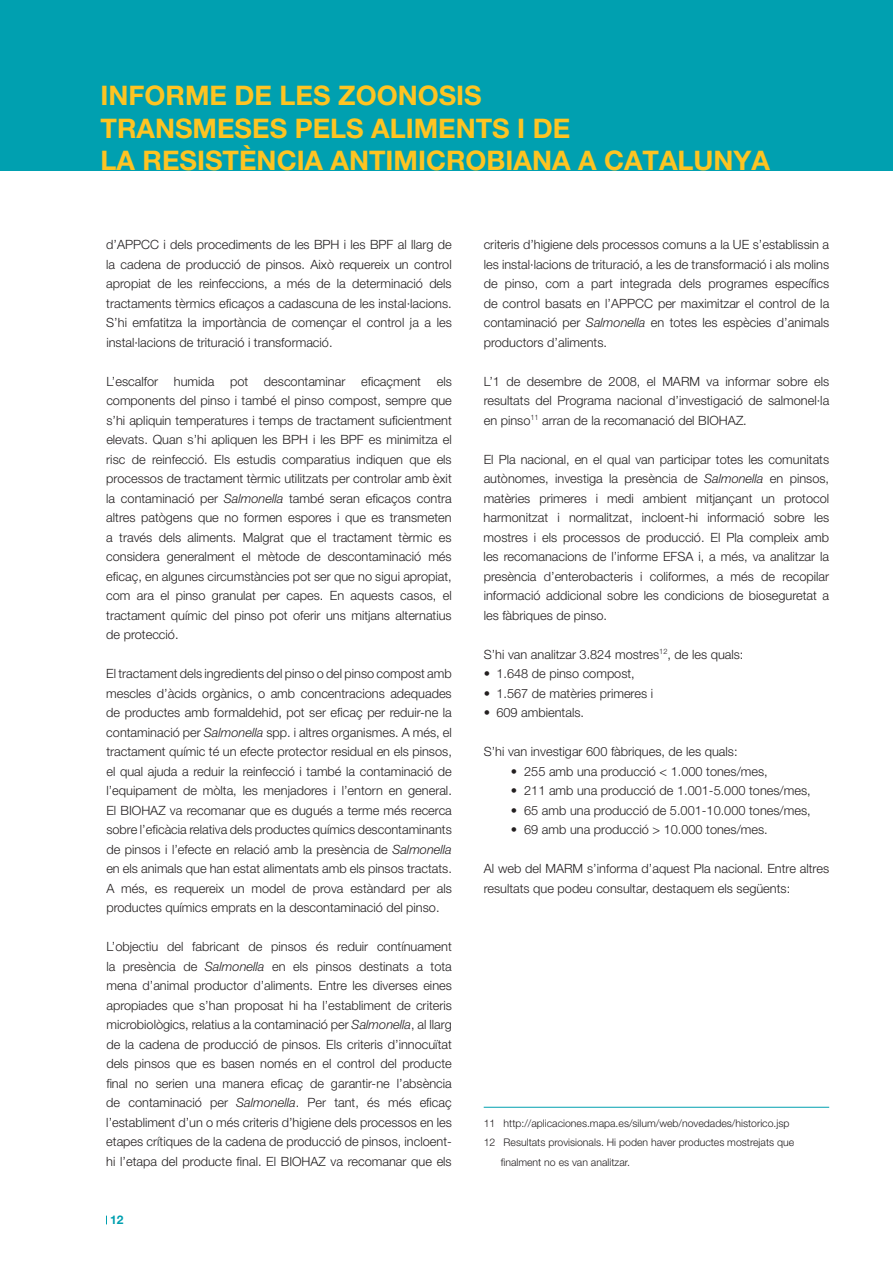
<style>
.page{position:relative;width:893px;height:1263px;background:#fff}
.page>*{position:absolute;margin:0;border:0;box-sizing:border-box;transform-origin:0 0}
.t1{font:700 27px/32.4px "Helvetica Neue LT Pro";color:#fec422}
.t2{font:300 12.75px/19.5px "Helvetica Neue LT Pro";color:#231f20;text-align:justify}
.t3{font:700 12px "Helvetica Neue LT Pro";color:#00a0b0}
.t4{font:300 10.5px "Helvetica Neue LT Pro";color:#231f20}
.s1{font-style:italic}
</style>
<div class="page">
<div style="left:0;top:0;width:893px;height:170px;background:#00a0b0"></div>
<hr style="left:484px;top:1107px;width:345px;height:1px;background:#00a0b0">
<h1 class="t1" style="left:101px;top:79px;width:671px">INFORME DE LES ZOONOSIS<br>TRANSMESES PELS ALIMENTS I DE<br>LA RESISTÈNCIA ANTIMICROBIANA A CATALUNYA</h1>
<p class="t2" style="left:106px;top:235px;width:347px">d’APPCC i dels procediments de les BPH i les BPF al llarg de la cadena de producció de pinsos. Això requereix un control apropiat de les reinfeccions, a més de la determinació dels tractaments tèrmics eficaços a cadascuna de les instal·lacions.<br>S’hi emfatitza la importància de començar el control ja a les instal·lacions de trituració i transformació.</p>
<p class="t2" style="left:106px;top:371px;width:347px">L’escalfor humida pot descontaminar eficaçment els components del pinso i també el pinso compost, sempre que s’hi apliquin temperatures i temps de tractament suficientment elevats. Quan s’hi apliquen les BPH i les BPF es minimitza el risc de reinfecció. Els estudis comparatius indiquen que els processos de tractament tèrmic utilitzats per controlar amb èxit la contaminació per <span class="s1">Salmonella</span> també seran eficaços contra altres patògens que no formen espores i que es transmeten a través dels aliments. Malgrat que el tractament tèrmic es considera generalment el mètode de descontaminació més eficaç, en algunes circumstàncies pot ser que no sigui apropiat, com ara el pinso granulat per capes. En aquests casos, el tractament químic del pinso pot oferir uns mitjans alternatius de protecció.</p>
<p class="t2" style="left:106px;top:663px;width:347px">El tractament dels ingredients del pinso o del pinso compost amb mescles d’àcids orgànics, o amb concentracions adequades de productes amb formaldehid, pot ser eficaç per reduir-ne la contaminació per <span class="s1">Salmonella</span> spp. i altres organismes. A més, el tractament químic té un efecte protector residual en els pinsos, el qual ajuda a reduir la reinfecció i també la contaminació de l’equipament de mòlta, les menjadores i l’entorn en general.<br>El BIOHAZ va recomanar que es dugués a terme més recerca sobre l’eficàcia relativa dels productes químics descontaminants de pinsos i l’efecte en relació amb la presència de <span class="s1">Salmonella </span>en els animals que han estat alimentats amb els pinsos tractats.<br>A més, es requereix un model de prova estàndard per als productes químics emprats en la descontaminació del pinso.</p>
<p class="t2" style="left:106px;top:936px;width:347px">L’objectiu del fabricant de pinsos és reduir contínuament la presència de <span class="s1">Salmonella</span> en els pinsos destinats a tota mena d’animal productor d’aliments. Entre les diverses eines apropiades que s’han proposat hi ha l’establiment de criteris microbiològics, relatius a la contaminació per <span class="s1">Salmonella</span>, al llarg de la cadena de producció de pinsos. Els criteris d’innocuïtat dels pinsos que es basen només en el control del producte final no serien una manera eficaç de garantir-ne l’absència de contaminació per <span class="s1">Salmonella</span>. Per tant, és més eficaç l’establiment d’un o més criteris d’higiene dels processos en les etapes crítiques de la cadena de producció de pinsos, incloent&shy;hi l’etapa del producte final. El BIOHAZ va recomanar que els</p>
<p class="t3" style="left:110px;top:1213px;width:15px">12</p>
<p class="t2" style="left:484px;top:235px;width:347px">criteris d’higiene dels processos comuns a la UE s’establissin a les instal·lacions de trituració, a les de transformació i als molins de pinso, com a part integrada dels programes específics de control basats en l’APPCC per maximitzar el control de la contaminació per <span class="s1">Salmonella</span> en totes les espècies d’animals productors d’aliments.</p>
<p class="t2" style="left:484px;top:371px;width:347px">L’1 de desembre de 2008, el MARM va informar sobre els resultats del Programa nacional d’investigació de salmonel·la en pinso<sup>11</sup> arran de la recomanació del BIOHAZ.</p>
<p class="t2" style="left:484px;top:449px;width:347px">El Pla nacional, en el qual van participar totes les comunitats autònomes, investiga la presència de <span class="s1">Salmonella</span> en pinsos, matèries primeres i medi ambient mitjançant un protocol harmonitzat i normalitzat, incloent-hi informació sobre les mostres i els processos de producció. El Pla compleix amb les recomanacions de l’informe EFSA i, a més, va analitzar la presència d’enterobacteris i coliformes, a més de recopilar informació addicional sobre les condicions de bioseguretat a les fàbriques de pinso.</p>
<p class="t2" style="left:484px;top:644px;width:261px">S’hi van analitzar 3.824 mostres<sup>12</sup>, de les quals:</p>
<p class="t2" style="left:484px;top:664px;width:153px">• 1.648 de pinso compost,</p>
<p class="t2" style="left:484px;top:683px;width:171px">• 1.567 de matèries primeres i</p>
<p class="t2" style="left:484px;top:703px;width:102px">• 609 ambientals.</p>
<p class="t2" style="left:484px;top:742px;width:255px">S’hi van investigar 600 fàbriques, de les quals:</p>
<p class="t2" style="left:511px;top:761px;width:259px">• 255 amb una producció &lt; 1.000 tones/mes,</p>
<p class="t2" style="left:511px;top:781px;width:302px">• 211 amb una producció de 1.001-5.000 tones/mes,</p>
<p class="t2" style="left:511px;top:800px;width:302px">• 65 amb una producció de 5.001-10.000 tones/mes,</p>
<p class="t2" style="left:511px;top:820px;width:259px">• 69 amb una producció &gt; 10.000 tones/mes.</p>
<p class="t2" style="left:484px;top:859px;width:347px">Al web del MARM s’informa d’aquest Pla nacional. Entre altres resultats que podeu consultar, destaquem els següents:</p>
<p class="t4" style="left:484px;top:1116px;width:307px">11 http://aplicaciones.mapa.es/silum/web/novedades/historico.jsp</p>
<p class="t4" style="left:484px;top:1136px;width:312px">12 Resultats provisionals. Hi poden haver productes mostrejats que</p>
<p class="t4" style="left:501px;top:1155px;width:131px">finalment no es van analitzar.</p>
</div>
